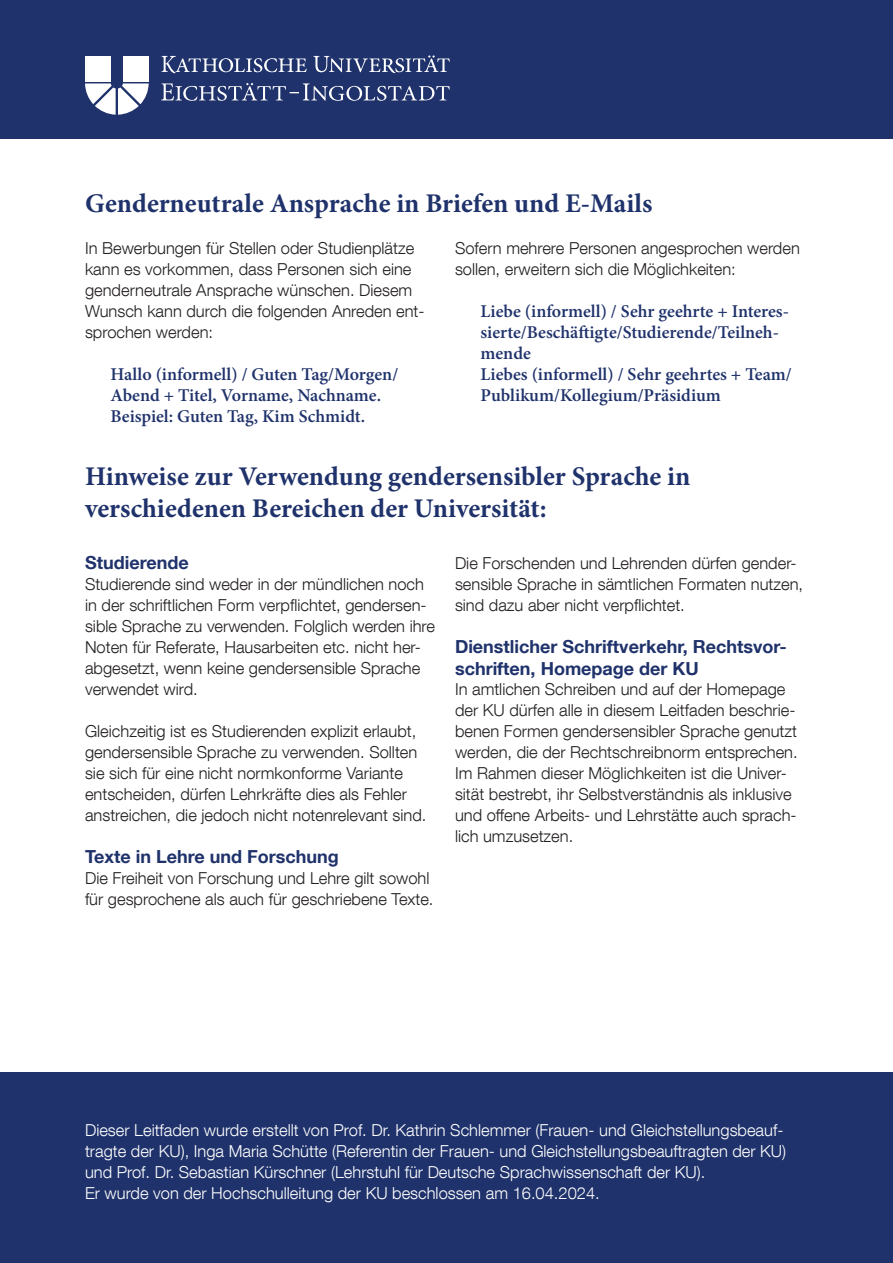
<style>
.page{position:relative;width:893px;height:1263px;background:#fff}
.page>*{position:absolute;margin:0;border:0;box-sizing:border-box;transform-origin:0 0}
.Überschrift_blau{font:700 27px/32.4px "Minion Pro";color:#1f326b}
.Fließtext{font:600 18px/21px "Minion Pro";color:#1f326b}
.Überschrift2{font:700 18px/21.6px "Helvetica Neue LT Com";color:#1f326b}
.Fließtext-2{font:300 16.5px/21px "Helvetica Neue LT Com";color:#231f20}
.Fließtext-3{font:300 16.5px/21px "Helvetica Neue LT Com";color:#fff}
</style>
<div class="page">
<div style="left:0;top:0;width:893px;height:138px;background:#1f326b"></div>
<svg style="left:161px;top:83px;width:289px;height:18px"></svg>
<svg style="left:162px;top:55px;width:288px;height:18px"></svg>
<div style="left:85px;top:56px;width:26px;height:25px;background:#fff"></div>
<div style="left:123px;top:56px;width:26px;height:25px;background:#fff"></div>
<svg style="left:85px;top:83px;width:64px;height:32px"></svg>
<div style="left:0;top:1073px;width:893px;height:190px;background:#1f326b"></div>
<p class="Überschrift_blau" style="left:85px;top:188px;width:569px">Genderneutrale Ansprache in Briefen und E-Mails</p>
<p class="Fließtext-2" style="left:85px;top:237px;width:341px">In Bewerbungen für Stellen oder Studienplätze kann es vorkommen, dass Personen sich eine genderneutrale Ansprache wünschen. Diesem Wunsch kann durch die folgenden Anreden ent&shy;sprochen werden:</p>
<p class="Fließtext" style="left:111px;top:363px;width:289px">Hallo (informell) / Guten Tag/Morgen/<br>Abend + Titel, Vorname, Nachname.</p>
<p class="Fließtext" style="left:111px;top:405px;width:256px">Beispiel: Guten Tag, Kim Schmidt.</p>
<p class="Fließtext-2" style="left:455px;top:237px;width:346px">Sofern mehrere Personen angesprochen werden sollen, erweitern sich die Möglichkeiten:</p>
<p class="Fließtext" style="left:480px;top:300px;width:310px">Liebe (informell) / Sehr geehrte + Interes&shy;sierte/Beschäftigte/Studierende/Teilneh&shy;mende</p>
<p class="Fließtext" style="left:480px;top:363px;width:313px">Liebes (informell) / Sehr geehrtes + Team/<br>Publikum/Kollegium/Präsidium</p>
<p class="Überschrift_blau" style="left:85px;top:461px;width:607px">Hinweise zur Verwendung gendersensibler Sprache in verschiedenen Bereichen der Universität:</p>
<p class="Überschrift2" style="left:85px;top:551px;width:105px">Studierende</p>
<p class="Fließtext-2" style="left:85px;top:573px;width:351px">Studierende sind weder in der mündlichen noch in der schriftlichen Form verpflichtet, gendersen&shy;sible Sprache zu verwenden. Folglich werden ihre Noten für Referate, Hausarbeiten etc. nicht her&shy;abgesetzt, wenn keine gendersensible Sprache verwendet wird.</p>
<p class="Fließtext-2" style="left:85px;top:720px;width:343px">Gleichzeitig ist es Studierenden explizit erlaubt, gendersensible Sprache zu verwenden. Sollten sie sich für eine nicht normkonforme Variante entscheiden, dürfen Lehrkräfte dies als Fehler anstreichen, die jedoch nicht notenrelevant sind.</p>
<p class="Überschrift2" style="left:85px;top:845px;width:255px">Texte in Lehre und Forschung</p>
<p class="Fließtext-2" style="left:85px;top:867px;width:350px">Die Freiheit von Forschung und Lehre gilt sowohl für gesprochene als auch für geschriebene Texte.</p>
<p class="Fließtext-2" style="left:455px;top:552px;width:350px">Die Forschenden und Lehrenden dürfen gender&shy;sensible Sprache in sämtlichen Formaten nutzen, sind dazu aber nicht verpflichtet.</p>
<p class="Überschrift2" style="left:455px;top:635px;width:333px">Dienstlicher Schriftverkehr, Rechtsvor&shy;schriften, Homepage der KU</p>
<p class="Fließtext-2" style="left:455px;top:678px;width:344px">In amtlichen Schreiben und auf der Homepage der KU dürfen alle in diesem Leitfaden beschrie&shy;benen Formen gendersensibler Sprache genutzt werden, die der Rechtschreibnorm entsprechen.<br>Im Rahmen dieser Möglichkeiten ist die Univer&shy;sität bestrebt, ihr Selbstverständnis als inklusive und offene Arbeits- und Lehrstätte auch sprach&shy;lich umzusetzen.</p>
<p class="Fließtext-3" style="left:85px;top:1119px;width:703px">Dieser Leitfaden wurde erstellt von Prof. Dr. Kathrin Schlemmer (Frauen- und Gleichstellungsbeauf&shy;tragte der KU), Inga Maria Schütte (Referentin der Frauen- und Gleichstellungsbeauftragten der KU) und Prof. Dr. Sebastian Kürschner (Lehrstuhl für Deutsche Sprachwissenschaft der KU).</p>
<p class="Fließtext-3" style="left:85px;top:1182px;width:516px">Er wurde von der Hochschulleitung der KU beschlossen am 16.04.2024.</p>
</div>
